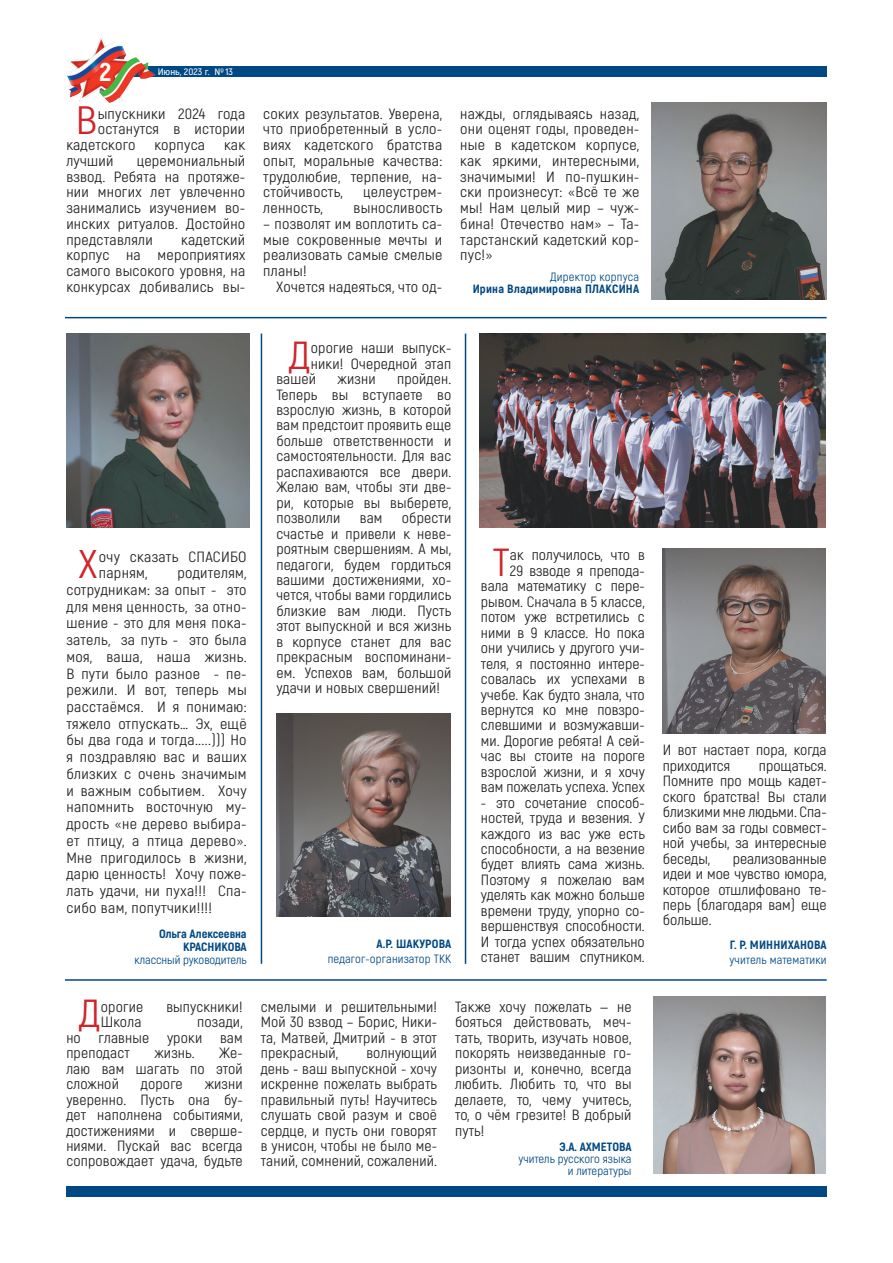
<style>
.page{position:relative;width:893px;height:1263px;background:#fff}
.page>*{position:absolute;margin:0;border:0;box-sizing:border-box;transform-origin:0 0}
.t1{font:40.05px "Akrobat";color:#d1232a;scale:1.09 1}
.t2{font:39.6px "Akrobat";color:#d1232a;scale:1.09 1}
.t3{font:39.15px "Akrobat";color:#d1232a;scale:1.07 1}
.t4{font:800 25.65px "Akrobat";color:#fff;scale:1.07 1}
.t5{font:14.85px/15.5px "Akrobat";letter-spacing:.01em;color:#231f20;text-align:justify;scale:1.07 1}
.t6{font:14.85px/15.8px "Akrobat";letter-spacing:.01em;color:#231f20;text-align:justify;scale:1.09 1}
.t7{font:12px/12.8px "Akrobat";color:#004984;text-align:right;scale:1.06 1}
.t8{font:800 12px/12px "Akrobat";letter-spacing:.01em;color:#004984;text-align:right;scale:1.06 1}
.t9{font:600 9.3px "Akrobat";color:#fff;scale:1.16 1}
.t10{font:600 6.45px "Akrobat";color:#fff;scale:1.16 1}
.s1{font-weight:400}
.s2{font-weight:800}
</style>
<div class="page">
<div style="left:103px;top:66px;width:724px;height:11px;background:#004984"></div>
<hr style="left:261px;top:334px;width:1px;height:630px;background:#004984">
<hr style="left:465px;top:334px;width:1px;height:630px;background:#004984">
<hr style="left:65px;top:317px;width:762px;height:1px;background:#004984">
<hr style="left:65px;top:979px;width:762px;height:2px;background:#004984">
<div style="left:66px;top:1186px;width:761px;height:11px;background:#004984"></div>
<img style="left:65px;top:35px;width:91px;height:68px">
<img style="left:66px;top:334px;width:183px;height:193px">
<img style="left:652px;top:102px;width:175px;height:197px">
<img style="left:276px;top:713px;width:174px;height:204px">
<img style="left:663px;top:548px;width:163px;height:186px">
<img style="left:654px;top:996px;width:172px;height:177px">
<img style="left:480px;top:334px;width:346px;height:193px">
<p class="t4" style="left:99px;top:56px;width:13px">2</p>
<p class="t9" style="left:158px;top:66px;width:66px">Июнь, 2023 г. N 13</p>
<p class="t10" style="left:221px;top:66px;width:4px">o</p>
<p class="t10" style="left:221px;top:68px;width:4px">-</p>
<p class="t2" style="left:76px;top:97px;width:21px">В</p>
<p class="t6" style="left:98px;top:106px;width:137px">ыпускники 2024 года</p>
<p class="t6" style="left:98px;top:121px;width:137px">останутся в истории</p>
<p class="t6" style="left:66px;top:137px;width:65px">кадетского</p>
<p class="t6" style="left:155px;top:137px;width:48px">корпуса</p>
<p class="t6" style="left:224px;top:137px;width:21px">как</p>
<p class="t6" style="left:66px;top:153px;width:45px">лучший</p>
<p class="t6" style="left:66px;top:153px;width:166px;text-indent:70px">церемониальный взвод. Ребята на протяже&shy;нии многих лет увлеченно занимались изучением во&shy;инских ритуалов. Достойно представляли</p>
<p class="t6" style="left:66px;top:232px;width:166px;text-indent:115px">кадетский корпус на мероприятиях самого высокого уровня, на конкурсах добивались вы-</p>
<p class="t6" style="left:263px;top:106px;width:166px">соких результатов. Уверена, что приобретенный в усло&shy;виях кадетского братства опыт, моральные качества: трудолюбие, терпение, на&shy;стойчивость,</p>
<p class="t6" style="left:363px;top:184px;width:74px">целеустрем-</p>
<p class="t6" style="left:263px;top:200px;width:56px">ленность,</p>
<p class="t6" style="left:354px;top:200px;width:83px">выносливость</p>
<p class="t6" style="left:263px;top:216px;width:166px">– позволят им воплотить са&shy;мые сокровенные мечты и реализовать самые смелые планы!</p>
<p class="t6" style="left:276px;top:279px;width:154px">Хочется надеяться, что од-</p>
<p class="t6" style="left:460px;top:106px;width:166px">нажды, оглядываясь назад, они оценят годы, проведен&shy;ные в кадетском корпусе, как яркими, интересными, значимыми! И по-пушкин&shy;ски произнесут: «Всё те же мы! Нам целый мир – чуж&shy;бина! Отечество нам» – Та&shy;тарстанский кадетский кор&shy;пус!»</p>
<p class="t8" style="left:473px;top:271px;width:159px"><span class="s1">Директор корпуса<br></span>Ирина Владимировна ПЛАКСИНА</p>
<p class="t1" style="left:78px;top:540px;width:20px">Х</p>
<p class="t6" style="left:99px;top:549px;width:137px">очу сказать СПАСИБО парням,</p>
<p class="t6" style="left:66px;top:564px;width:167px;line-height:16.8px;text-indent:111px">родителям, сотрудникам: за опыт - это для меня ценность, за отно&shy;шение - это для меня пока&shy;затель, за путь - это была моя, ваша, наша жизнь.<br>В пути было разное - пе&shy;режили. И вот, теперь мы расстаëмся. И я понимаю: тяжело отпускать… Эх, ещё бы два года и тогда.....))) Но я поздравляю вас и ваших близких с очень значимым и важным событием. Хочу напомнить восточную му&shy;дрость «не дерево выбира&shy;ет птицу, а птица дерево».<br>Мне пригодилось в жизни, дарю ценность! Хочу поже&shy;лать удачи, ни пуха!!! Спа&shy;сибо вам, попутчики!!!!</p>
<p class="t8" style="left:159px;top:928px;width:84px">Ольга Алексеевна</p>
<p class="t7" style="left:134px;top:940px;width:107px"><span class="s2">КРАСНИКОВА </span>классный руководитель</p>
<p class="t3" style="left:79px;top:990px;width:22px">Д</p>
<p class="t5" style="left:101px;top:999px;width:41px">орогие</p>
<p class="t5" style="left:166px;top:999px;width:73px">выпускники!</p>
<p class="t5" style="left:101px;top:1014px;width:39px">Школа</p>
<p class="t5" style="left:66px;top:1014px;width:166px;text-indent:131px">позади, но главные уроки вам преподаст</p>
<p class="t5" style="left:66px;top:1045px;width:166px;text-indent:153px">Же&shy;лаю вам шагать по этой сложной</p>
<p class="t5" style="left:154px;top:1045px;width:39px">жизнь.</p>
<p class="t5" style="left:141px;top:1076px;width:41px">дороге</p>
<p class="t5" style="left:66px;top:1076px;width:166px;text-indent:138px">жизни уверенно. Пусть она бу&shy;дет наполнена событиями, достижениями и сверше&shy;ниями. Пускай вас всегда сопровождает удача, будьте</p>
<p class="t3" style="left:289px;top:332px;width:22px">Д</p>
<p class="t5" style="left:311px;top:340px;width:133px">орогие наши выпуск-</p>
<p class="t5" style="left:311px;top:356px;width:133px">ники! Очередной этап</p>
<p class="t5" style="left:276px;top:371px;width:39px">вашей</p>
<p class="t5" style="left:338px;top:371px;width:37px">жизни</p>
<p class="t5" style="left:276px;top:371px;width:165px;text-indent:121px">пройден.<br>Теперь вы вступаете во взрослую жизнь, в которой вам предстоит проявить еще больше ответственности и самостоятельности. Для вас распахиваются все двери.<br>Желаю вам, чтобы эти две&shy;ри, которые вы выберете, позволили</p>
<p class="t5" style="left:276px;top:510px;width:165px;text-indent:125px">обрести счастье и привели к неве&shy;роятным свершениям. А мы, педагоги, будем гордиться вашими достижениями, хо&shy;чется, чтобы вами гордились близкие вам люди. Пусть этот выпускной и вся жизнь в корпусе станет для вас прекрасным воспоминани&shy;ем. Успехов вам, большой удачи и новых свершений!</p>
<p class="t5" style="left:360px;top:510px;width:23px">вам</p>
<p class="t8" style="left:377px;top:938px;width:72px">А.Р. ШАКУРОВА</p>
<p class="t7" style="left:328px;top:953px;width:118px">педагог-организатор ТКК</p>
<p class="t3" style="left:493px;top:539px;width:17px">Т</p>
<p class="t5" style="left:481px;top:547px;width:155px;text-align:right">ак получилось, что в<br>29 взводе я препода&shy;вала математику с пере&shy;рывом. Сначала в 5 классе, потом уже встретились с ними в 9 классе. Но пока они учились у другого учи&shy;теля, я постоянно интере&shy;совалась их успехами в учебе. Как будто знала, что вернутся ко мне повзро&shy;слевшими и возмужавши&shy;ми. Дорогие ребята! А сей&shy;час вы стоите на пороге взрослой жизни, и я хочу вам пожелать успеха. Успех</p>
<p class="t5" style="left:481px;top:795px;width:155px">- это сочетание способ&shy;ностей, труда и везения. У каждого из вас уже есть способности, а на везение будет влиять сама жизнь.<br>Поэтому я пожелаю вам уделять как можно больше времени труду, упорно со&shy;вершенствуя способности.<br>И тогда успех обязательно станет вашим спутником.</p>
<p class="t5" style="left:261px;top:999px;width:166px">смелыми и решительными!<br>Мой 30 взвод – Борис, Ники&shy;та, Матвей, Дмитрий - в этот прекрасный,</p>
<p class="t5" style="left:261px;top:1045px;width:166px;text-indent:106px">волнующий день - ваш выпускной - хочу искренне пожелать выбрать правильный путь! Научитесь слушать свой разум и своё сердце, и пусть они говорят в унисон, чтобы не было ме&shy;таний, сомнений, сожалений.</p>
<p class="t5" style="left:455px;top:999px;width:166px">Также хочу пожелать — не бояться действовать, меч&shy;тать, творить, изучать новое, покорять неизведанные го&shy;ризонты и, конечно, всегда любить. Любить то, что вы делаете, то, чему учитесь, то, о чём грезите! В добрый путь!</p>
<p class="t8" style="left:560px;top:1140px;width:69px">Э.А. АХМЕТОВА</p>
<p class="t7" style="left:518px;top:1152px;width:108px">учитель русского языка</p>
<p class="t7" style="left:568px;top:1164px;width:62px">и литературы</p>
<p class="t5" style="left:663px;top:742px;width:155px">И вот настает пора, когда приходится</p>
<p class="t5" style="left:663px;top:758px;width:155px;text-indent:96px">прощаться.<br>Помните про мощь кадет&shy;ского братства! Вы стали близкими мне людьми. Спа&shy;сибо вам за годы совмест&shy;ной учебы, за интересные беседы,</p>
<p class="t5" style="left:663px;top:851px;width:155px;text-indent:70px">реализованные идеи и мое чувство юмора, которое отшлифовано те&shy;перь (благодаря вам) еще больше.</p>
<p class="t8" style="left:730px;top:939px;width:93px">Г. Р. МИННИХАНОВА</p>
<p class="t7" style="left:729px;top:953px;width:93px">учитель математики</p>
</div>
